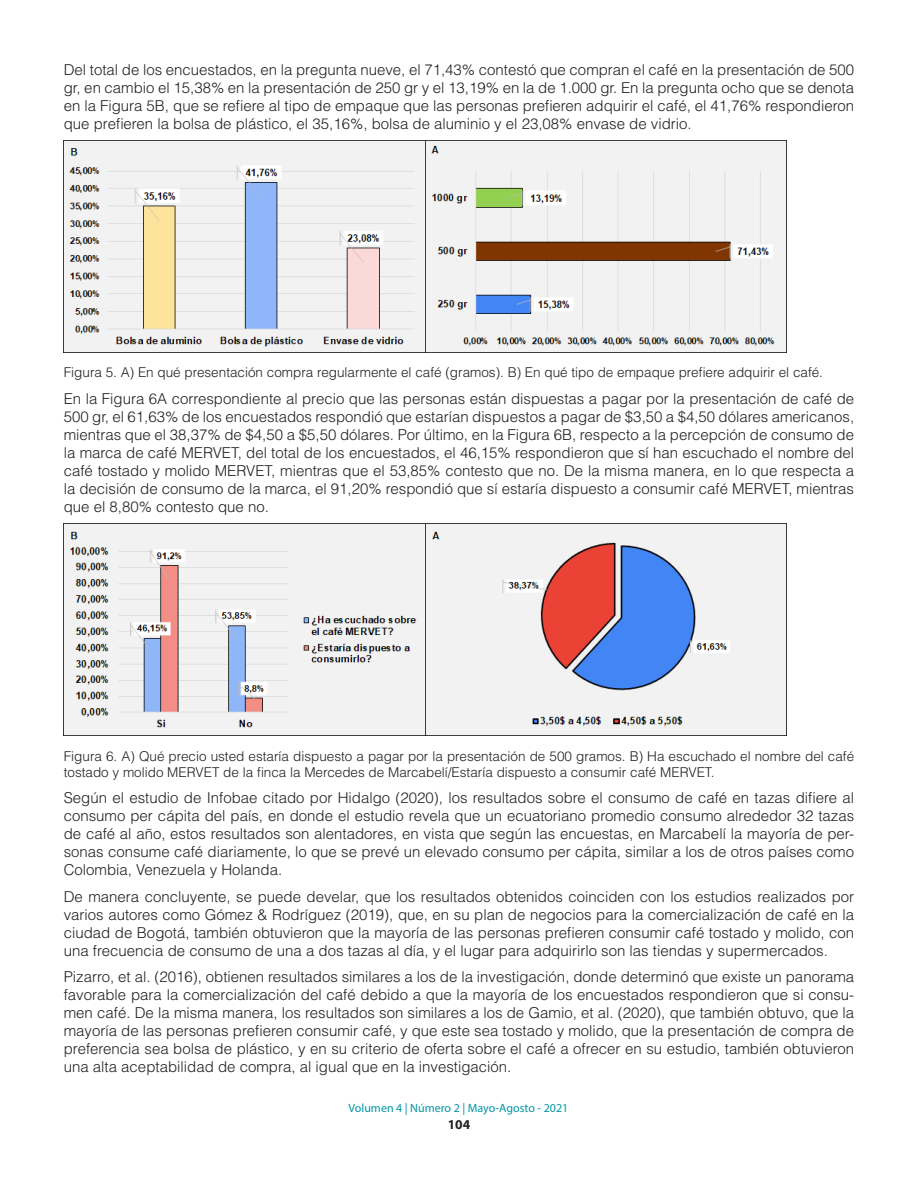
<style>
.page{position:relative;width:918px;height:1188px;background:#fff}
.page>*{position:absolute;margin:0;border:0;box-sizing:border-box;transform-origin:0 0}
.TEXTO{font:300 15px/18px "Helvetica LT Std";color:#231f20;text-align:justify}
.pie_de_foto{font:300 13.5px/16.2px "Helvetica LT Std";color:#231f20}
.t1{font:700 13.5px "Myriad Pro";color:#231f20}
.t2{font:12px "Myriad Pro";color:#0096a5}
</style>
<div class="page">
<img style="left:64px;top:140px;width:722px;height:213px">
<img style="left:64px;top:523px;width:722px;height:213px">
<p class="TEXTO" style="left:64px;top:60px;width:792px">Del total de los encuestados, en la pregunta nueve, el 71,43% contestó que compran el café en la presentación de 500 gr, en cambio el 15,38% en la presentación de 250 gr y el 13,19% en la de 1.000 gr. En la pregunta ocho que se denota en la Figura 5B, que se refiere al tipo de empaque que las personas prefieren adquirir el café, el 41,76% respondieron que prefieren la bolsa de plástico, el 35,16%, bolsa de aluminio y el 23,08% envase de vidrio.</p>
<p class="pie_de_foto" style="left:64px;top:364px;width:761px">Figura 5. A) En qué presentación compra regularmente el café (gramos). B) En qué tipo de empaque prefiere adquirir el café.</p>
<p class="TEXTO" style="left:64px;top:389px;width:792px">En la Figura 6A correspondiente al precio que las personas están dispuestas a pagar por la presentación de café de 500 gr, el 61,63% de los encuestados respondió que estarían dispuestos a pagar de $3,50 a $4,50 dólares americanos, mientras que el 38,37% de $4,50 a $5,50 dólares. Por último, en la Figura 6B, respecto a la percepción de consumo de la marca de café MERVET, del total de los encuestados, el 46,15% respondieron que sí han escuchado el nombre del café tostado y molido MERVET, mientras que el 53,85% contesto que no. De la misma manera, en lo que respecta a la decisión de consumo de la marca, el 91,20% respondió que sí estaría dispuesto a consumir café MERVET, mientras que el 8,80% contesto que no.</p>
<p class="pie_de_foto" style="left:64px;top:748px;width:792px">Figura 6. A) Qué precio usted estaría dispuesto a pagar por la presentación de 500 gramos. B) Ha escuchado el nombre del café tostado y molido MERVET de la finca la Mercedes de Marcabelí/Estaría dispuesto a consumir café MERVET.</p>
<p class="TEXTO" style="left:64px;top:789px;width:792px">Según el estudio de Infobae citado por Hidalgo (2020), los resultados sobre el consumo de café en tazas difiere al consumo per cápita del país, en donde el estudio revela que un ecuatoriano promedio consumo alrededor 32 tazas de café al año, estos resultados son alentadores, en vista que según las encuestas, en Marcabelí la mayoría de per&shy;sonas consume café diariamente, lo que se prevé un elevado consumo per cápita, similar a los de otros países como Colombia, Venezuela y Holanda.</p>
<p class="TEXTO" style="left:64px;top:887px;width:792px">De manera concluyente, se puede develar, que los resultados obtenidos coinciden con los estudios realizados por varios autores como Gómez &amp; Rodríguez (2019), que, en su plan de negocios para la comercialización de café en la ciudad de Bogotá, también obtuvieron que la mayoría de las personas prefieren consumir café tostado y molido, con una frecuencia de consumo de una a dos tazas al día, y el lugar para adquirirlo son las tiendas y supermercados.</p>
<p class="TEXTO" style="left:64px;top:968px;width:792px">Pizarro, et al. (2016), obtienen resultados similares a los de la investigación, donde determinó que existe un panorama favorable para la comercialización del café debido a que la mayoría de los encuestados respondieron que si consu&shy;men café. De la misma manera, los resultados son similares a los de Gamio, et al. (2020), que también obtuvo, que la mayoría de las personas prefieren consumir café, y que este sea tostado y molido, que la presentación de compra de preferencia sea bolsa de plástico, y en su criterio de oferta sobre el café a ofrecer en su estudio, también obtuvieron una alta aceptabilidad de compra, al igual que en la investigación.</p>
<p class="t2" style="left:349px;top:1101px;width:221px">Volumen 4 | Número 2 | Mayo-Agosto - 2021</p>
<p class="t1" style="left:448px;top:1116px;width:24px">104</p>
</div>
